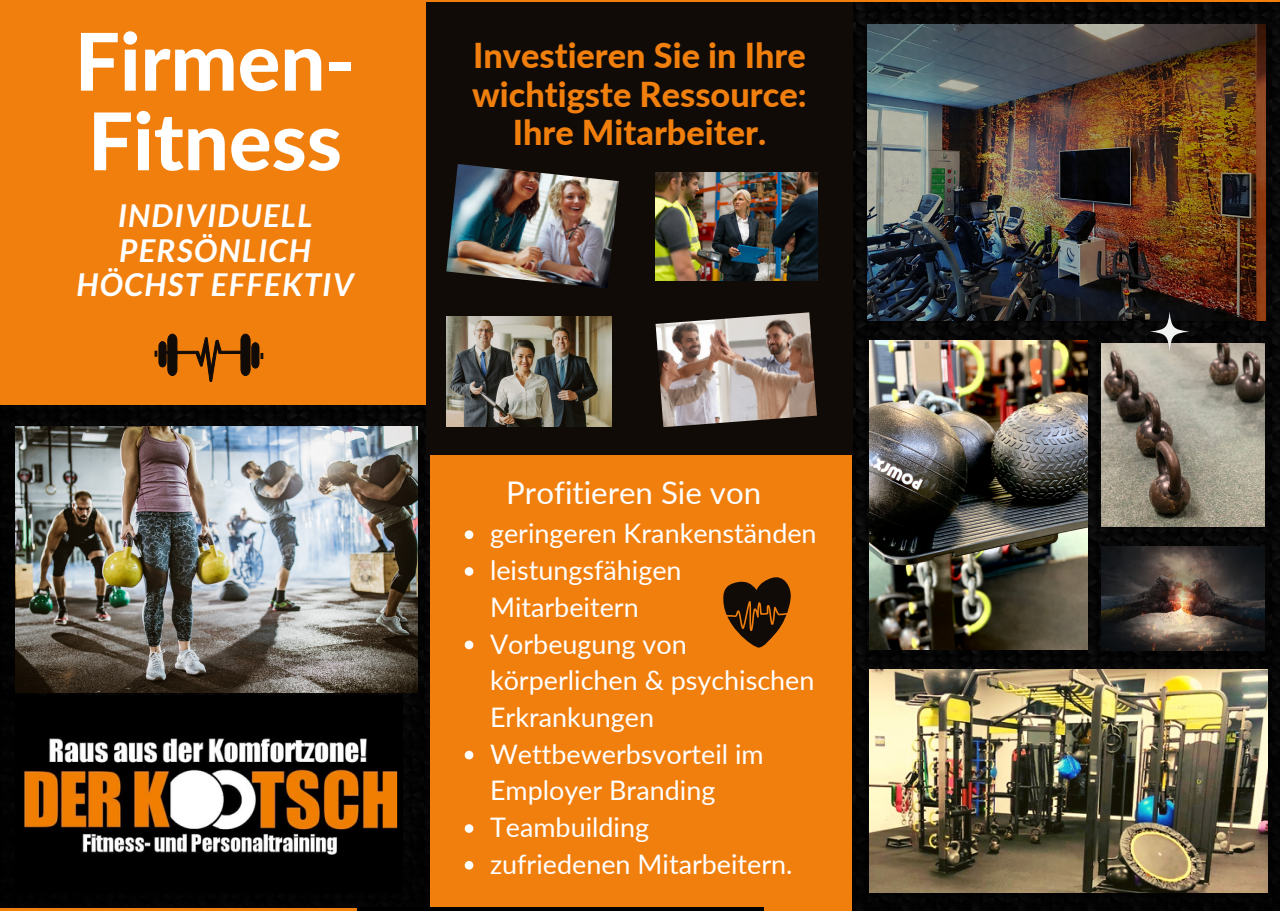
<style>
.page{position:relative;width:1280px;height:911px;background:#fff}
.page>*{position:absolute;margin:0;border:0;box-sizing:border-box;transform-origin:0 0}
.t1{font:800 79.5px/79.5px "Lato Latin";color:#fff}
.t2{font:800 34.35px/38.7px "Lato";color:#f17f0e;text-align:center}
.t3{font:italic 700 31.5px/34.2px "Lato";letter-spacing:.045em;color:#fff;text-align:center}
.t4{font:31.2px "Lato";color:#fff}
.t5{font:26.85px/36.8px "Lato";color:#fff}
</style>
<div class="page">
<div style="left:0;top:0;width:1279px;height:910px;background:#f17f0e"></div>
<img style="left:852px;top:2px;width:427px;height:908px">
<div style="left:0;top:405px;width:429px;height:502px;background:#030303"></div>
<img style="left:16px;top:426px;width:401px;height:266px">
<div style="left:426px;top:2px;width:426px;height:452px;background:#110b07"></div>
<img style="left:358px;top:907px;width:406px;height:3px">
<svg style="left:154px;top:333px;width:109px;height:49px"></svg>
<img style="left:16px;top:695px;width:386px;height:196px">
<img style="left:446px;top:164px;width:173px;height:124px">
<img style="left:655px;top:172px;width:162px;height:108px">
<img style="left:446px;top:316px;width:165px;height:110px">
<img style="left:655px;top:312px;width:162px;height:115px">
<svg style="left:465px;top:530px;width:8px;height:9px"></svg>
<svg style="left:465px;top:567px;width:8px;height:8px"></svg>
<svg style="left:465px;top:640px;width:8px;height:9px"></svg>
<svg style="left:465px;top:750px;width:8px;height:9px"></svg>
<svg style="left:465px;top:824px;width:8px;height:8px"></svg>
<svg style="left:465px;top:861px;width:8px;height:8px"></svg>
<svg style="left:723px;top:577px;width:68px;height:70px"></svg>
<img style="left:867px;top:24px;width:398px;height:296px">
<img style="left:869px;top:341px;width:218px;height:308px">
<img style="left:1101px;top:343px;width:163px;height:183px">
<svg style="left:1149px;top:312px;width:40px;height:39px;background:#545351"></svg>
<img style="left:1101px;top:546px;width:163px;height:104px">
<img style="left:869px;top:669px;width:398px;height:222px">
<h1 class="t1" style="left:75px;top:27px;width:282px">Firmen-<br>Fitness</h1>
<p class="t3" style="left:76px;top:198px;width:278px">INDIVIDUELL<br>PERSÖNLICH<br>HÖCHST EFFEKTIV</p>
<p class="t2" style="left:472px;top:35px;width:336px">Investieren Sie in Ihre wichtigste Ressource:<br>Ihre Mitarbeiter.</p>
<p class="t4" style="left:506px;top:473px;width:256px">Profitieren Sie von</p>
<p class="t5" style="left:490px;top:514px;width:328px">geringeren Krankenständen leistungsfähigen<br>Mitarbeitern<br>Vorbeugung von körperlichen &amp; psychischen<br>Erkrankungen<br>Wettbewerbsvorteil im<br>Employer Branding<br>Teambuilding<br>zufriedenen Mitarbeitern.</p>
</div>
